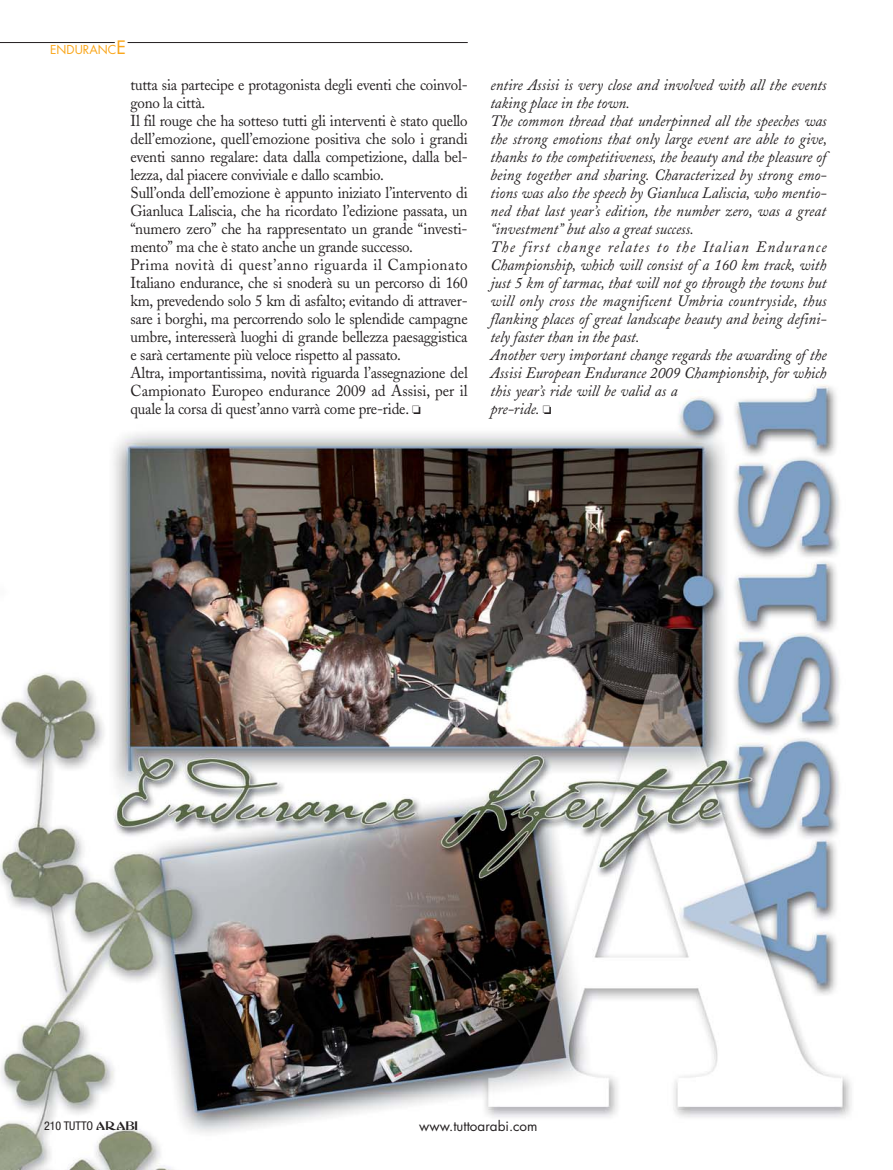
<style>
.page{position:relative;width:893px;height:1170px;background:#fff}
.page>*{position:absolute;margin:0;border:0;box-sizing:border-box;transform-origin:0 0}
.t1{font:15.75px/18px "Adobe Caslon";letter-spacing:-.015em;color:#231f20;scale:.95 1}
.t2{font:italic 15.75px/18px "Adobe Caslon";color:#231f20;scale:.95 1}
.t3{font:13.5px "Futura";color:#231f20}
.t4{font:condensed 12px "Helvetica Neue";color:#231f20}
.t5{font:12px "Futura";color:#faa61a}
.s1{font-size:18px}
.s2{font-family:"Abbess";font-stretch:normal}
</style>
<div class="page">
<img style="left:0;top:42px;width:852px;height:1127px">
<hr style="left:0;top:42px;width:115px;height:1px;background:#231f20">
<hr style="left:128px;top:42px;width:340px;height:1px;background:#231f20">
<p class="t5" style="left:50px;top:44px;width:77px">ENDURANC<span class="s1">E</span></p>
<p class="t1" style="left:131px;top:77px;width:357px">tutta sia partecipe e protagonista degli eventi che coinvol&shy;gono la città.<br>Il fil rouge che ha sotteso tutti gli interventi è stato quello dell’emozione, quell’emozione positiva che solo i grandi eventi sanno regalare: data dalla competizione, dalla bel&shy;lezza, dal piacere conviviale e dallo scambio.<br>Sull’onda dell’emozione è appunto iniziato l’intervento di Gianluca Laliscia, che ha ricordato l’edizione passata, un “numero zero” che ha rappresentato un grande “investi&shy;mento” ma che è stato anche un grande successo.<br>Prima novità di quest’anno riguarda il Campionato Italiano endurance, che si snoderà su un percorso di 160 km, prevedendo solo 5 km di asfalto; evitando di attraver&shy;sare i borghi, ma percorrendo solo le splendide campagne umbre, interesserà luoghi di grande bellezza paesaggistica e sarà certamente più veloce rispetto al passato.<br>Altra, importantissima, novità riguarda l’assegnazione del Campionato Europeo endurance 2009 ad Assisi, per il quale la corsa di quest’anno varrà come pre-ride. ❏</p>
<p class="t2" style="left:490px;top:78px;width:356px">entire Assisi is very close and involved with all the events taking place in the town.<br>The common thread that underpinned all the speeches was the strong emotions that only large event are able to give, thanks to the competitiveness, the beauty and the pleasure of being together and sharing. Characterized by strong emo&shy;tions was also the speech by Gianluca Laliscia, who mentio&shy;ned that last year’s edition, the number zero, was a great “investment” but also a great success.<br>The first change relates to the Italian Endurance Championship, which will consist of a 160 km track, with just 5 km of tarmac, that will not go through the towns but will only cross the magnificent Umbria countryside, thus flanking places of great landscape beauty and being defini&shy;tely faster than in the past.<br>Another very important change regards the awarding of the Assisi European Endurance 2009 Championship, for which this year’s ride will be valid as a<br>pre-ride. ❏</p>
<p class="t4" style="left:44px;top:1121px;width:95px">210 TUTTO <span class="s2">ARABI</span></p>
<p class="t3" style="left:419px;top:1119px;width:120px">www.tuttoarabi.com</p>
</div>
